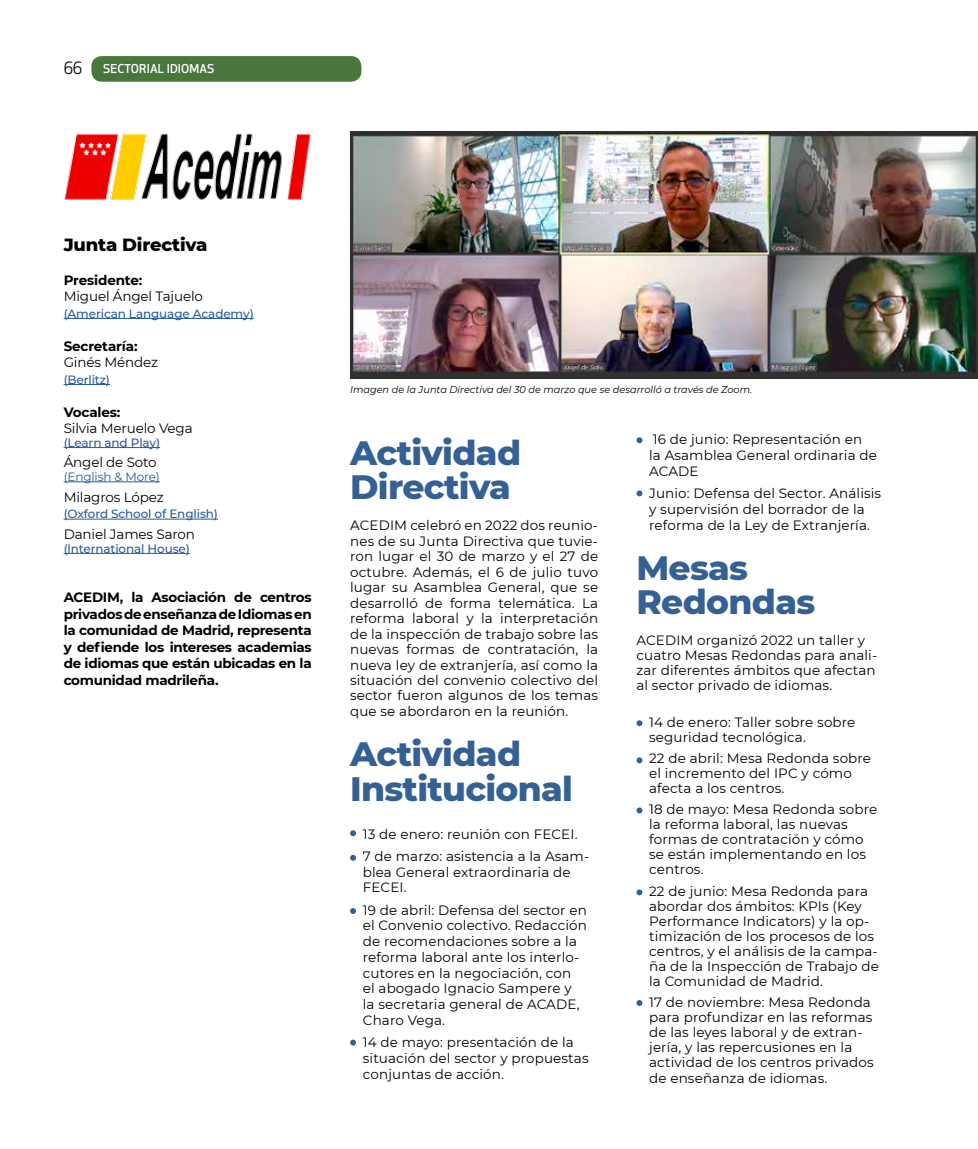
<style>
.page{position:relative;width:978px;height:1149px;background:#fff}
.page>*{position:absolute;margin:0;border:0;box-sizing:border-box;transform-origin:0 0}
.t1{font:800 34.5px/34.5px "Montserrat";letter-spacing:-.02em;color:#346094}
.t2{font:800 18px "Montserrat";letter-spacing:-.01em;color:#000}
.t3{font:16.5px "Apex New";color:#000}
.t4{font:13.5px/15px "Montserrat";letter-spacing:.01em;color:#000}
.t5{font:700 13.5px/16.5px "Montserrat";letter-spacing:-.02em;color:#000;text-align:justify}
.t6{font:13.5px "Montserrat";letter-spacing:-.01em;color:#000}
.t7{font:500 12px "Montserrat";letter-spacing:-.01em;color:#275b9b}
.t8{font:500 12px "Apex New";letter-spacing:.01em;color:#fff}
.t9{font:12px "Montserrat";letter-spacing:-.01em;color:#275b9b}
.t10{font:italic 9.75px "Montserrat";color:#000}
</style>
<div class="page">
<div style="left:91px;top:56px;width:270px;height:26px;background:#48773c;border-radius:11px"></div>
<img style="left:64px;top:133px;width:248px;height:67px">
<hr style="left:64px;top:318px;width:190px;height:1px;background:#275b9b">
<hr style="left:64px;top:384px;width:46px;height:1px;background:#275b9b">
<hr style="left:64px;top:447px;width:96px;height:1px;background:#275b9b">
<hr style="left:64px;top:481px;width:96px;height:1px;background:#275b9b">
<hr style="left:64px;top:518px;width:154px;height:1px;background:#275b9b">
<hr style="left:64px;top:553px;width:126px;height:1px;background:#275b9b">
<img style="left:350px;top:132px;width:628px;height:246px">
<svg style="left:350px;top:830px;width:6px;height:6px"></svg>
<svg style="left:636px;top:720px;width:6px;height:6px"></svg>
<svg style="left:636px;top:437px;width:6px;height:6px"></svg>
<svg style="left:636px;top:490px;width:6px;height:6px"></svg>
<svg style="left:636px;top:757px;width:6px;height:6px"></svg>
<svg style="left:636px;top:807px;width:6px;height:6px"></svg>
<svg style="left:636px;top:889px;width:6px;height:6px"></svg>
<svg style="left:636px;top:1000px;width:6px;height:5px"></svg>
<svg style="left:350px;top:854px;width:6px;height:6px"></svg>
<svg style="left:350px;top:908px;width:6px;height:5px"></svg>
<svg style="left:350px;top:1039px;width:6px;height:6px"></svg>
<p class="t3" style="left:64px;top:57px;width:20px">66</p>
<p class="t8" style="left:103px;top:61px;width:112px">SECTORIAL IDIOMAS</p>
<h2 class="t2" style="left:64px;top:232px;width:145px">Junta Directiva</h2>
<p class="t5" style="left:64px;top:271px;width:80px">Presidente:</p>
<p class="t6" style="left:64px;top:287px;width:141px">Miguel Ángel Tajuelo</p>
<p class="t7" style="left:64px;top:305px;width:192px">(American Language Academy)</p>
<p class="t5" style="left:64px;top:337px;width:75px">Secretaría:</p>
<p class="t6" style="left:64px;top:353px;width:96px">Ginés Méndez</p>
<p class="t7" style="left:64px;top:371px;width:48px">(Berlitz)</p>
<p class="t5" style="left:64px;top:403px;width:58px">Vocales:</p>
<p class="t6" style="left:64px;top:419px;width:130px">Silvia Meruelo Vega</p>
<p class="t7" style="left:64px;top:434px;width:98px">(Learn and Play)</p>
<p class="t6" style="left:64px;top:453px;width:95px">Ángel de Soto</p>
<p class="t9" style="left:64px;top:468px;width:98px">(English &amp; More)</p>
<p class="t6" style="left:64px;top:487px;width:101px">Milagros López</p>
<p class="t7" style="left:64px;top:505px;width:156px">(Oxford School of English)</p>
<p class="t6" style="left:64px;top:524px;width:133px">Daniel James Saron</p>
<p class="t7" style="left:64px;top:539px;width:128px">(lnternational House)</p>
<p class="t5" style="left:64px;top:588px;width:250px">ACEDIM, la Asociación de centros privados de enseñanza de Idiomas en la comunidad de Madrid, representa y defiende los intereses academias de idiomas que están ubicadas en la comunidad madrileña.</p>
<p class="t10" style="left:350px;top:382px;width:404px">Imagen de la Junta Directiva del 30 de marzo que se desarrolló a través de Zoom.</p>
<h1 class="t1" style="left:350px;top:433px;width:173px">Actividad<br>Directiva</h1>
<p class="t4" style="left:350px;top:517px;width:250px;line-height:15.5px;text-align:justify">ACEDIM celebró en 2022 dos reunio&shy;nes de su Junta Directiva que tuvie&shy;ron lugar el 30 de marzo y el 27 de octubre. Además, el 6 de julio tuvo lugar su Asamblea General, que se desarrolló de forma telemática. La reforma laboral y la interpretación de la inspección de trabajo sobre las nuevas formas de contratación, la nueva ley de extranjería, así como la situación del convenio colectivo del sector fueron algunos de los temas que se abordaron en la reunión.</p>
<h1 class="t1" style="left:350px;top:734px;width:224px">Actividad<br>Institucional</h1>
<p class="t4" style="left:363px;top:822px;width:228px;line-height:22.2px">13 de enero: reunión con FECEI.<br>7 de marzo: asistencia a la Asam-</p>
<p class="t4" style="left:363px;top:863px;width:209px;line-height:15.8px">blea General extraordinaria de<br>FECEI.</p>
<p class="t4" style="left:363px;top:901px;width:226px;line-height:15.8px">19 de abril: Defensa del sector en el Convenio colectivo. Redacción de recomendaciones sobre a la reforma laboral ante los interlo&shy;cutores en la negociación, con<br>el abogado Ignacio Sampere y<br>la secretaria general de ACADE,<br>Charo Vega.</p>
<p class="t4" style="left:363px;top:1033px;width:227px;line-height:15.8px">14 de mayo: presentación de la situación del sector y propuestas conjuntas de acción.</p>
<p class="t4" style="left:649px;top:431px;width:229px;line-height:15.8px">16 de junio: Representación en<br>la Asamblea General ordinaria de<br>ACADE</p>
<p class="t4" style="left:649px;top:484px;width:234px;line-height:15.8px">Junio: Defensa del Sector. Análisis y supervisión del borrador de la reforma de la Ley de Extranjería.</p>
<h1 class="t1" style="left:636px;top:548px;width:180px">Mesas<br>Redondas</h1>
<p class="t4" style="left:636px;top:632px;width:242px">ACEDIM organizó 2022 un taller y cuatro Mesas Redondas para anali&shy;zar diferentes ámbitos que afectan al sector privado de idiomas.</p>
<p class="t4" style="left:649px;top:713px;width:208px">14 de enero: Taller sobre sobre seguridad tecnológica.</p>
<p class="t4" style="left:649px;top:750px;width:223px">22 de abril: Mesa Redonda sobre el incremento del IPC y cómo afecta a los centros.</p>
<p class="t4" style="left:649px;top:801px;width:230px">18 de mayo: Mesa Redonda sobre la reforma laboral, las nuevas formas de contratación y cómo se están implementando en los centros.</p>
<p class="t4" style="left:649px;top:882px;width:231px">22 de junio: Mesa Redonda para abordar dos ámbitos: KPIs (Key<br>Performance Indicators) y la op&shy;timización de los procesos de los centros, y el análisis de la campa&shy;ña de la Inspección de Trabajo de la Comunidad de Madrid.</p>
<p class="t4" style="left:649px;top:994px;width:226px">17 de noviembre: Mesa Redonda para profundizar en las reformas de las leyes laboral y de extran&shy;jería, y las repercusiones en la actividad de los centros privados de enseñanza de idiomas.</p>
</div>
